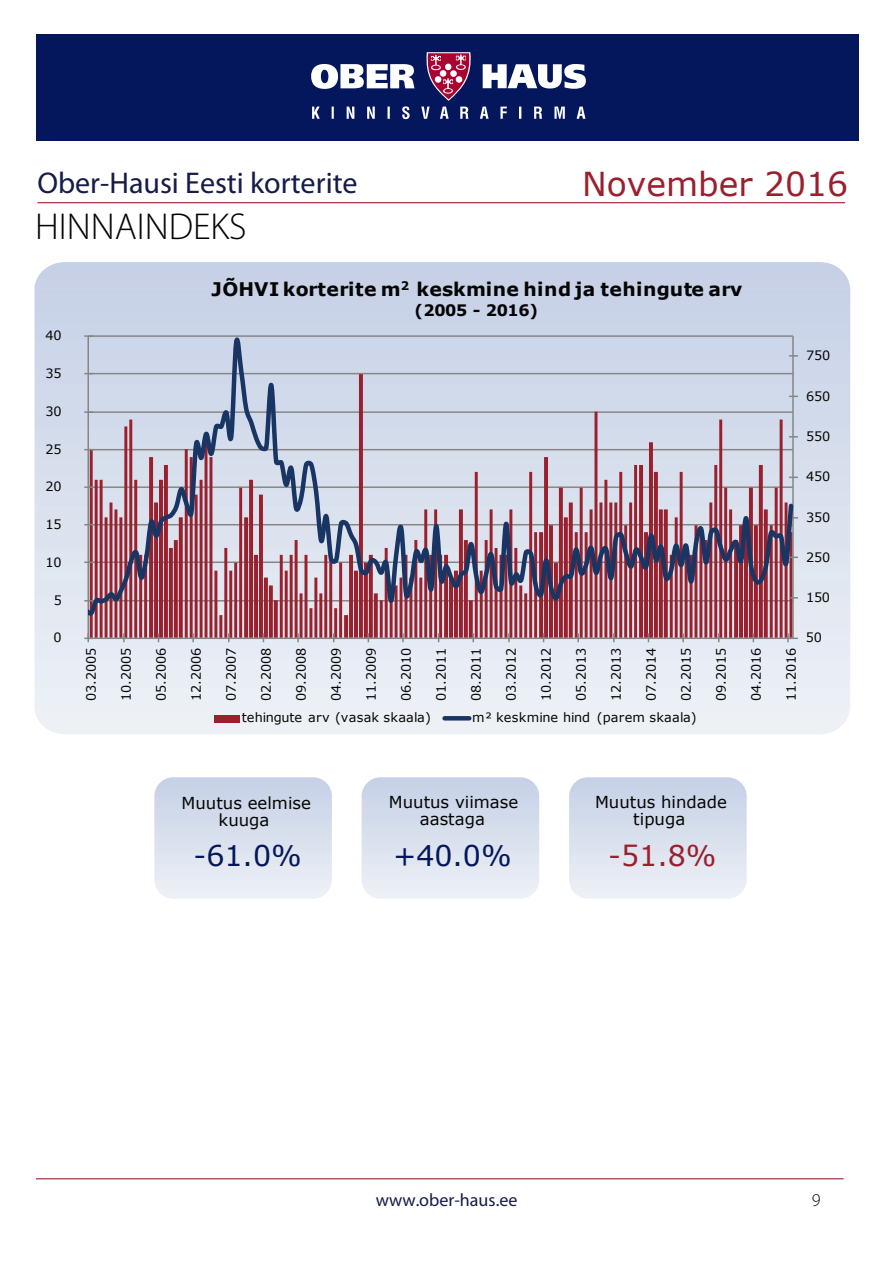
<style>
.page{position:relative;width:893px;height:1263px;background:#fff}
.page>*{position:absolute;margin:0;border:0;box-sizing:border-box;transform-origin:0 0}
.t1{font:300 37.5px "Myriad Pro";color:#040503}
.t2{font:33px "Verdana";color:#9b1f2d}
.t3{font:30px "Myriad Pro";color:#161b47}
.t4{font:28.5px "Verdana";color:#04175c}
.t5{font:28.5px "Verdana";color:#9b1f2d}
.t6{font:700 18.75px "Verdana";letter-spacing:.02em;color:#050504}
.t7{font:18px "Myriad Pro";color:#161b47}
.t8{font:300 18px "Myriad Pro";color:#040503}
.t9{font:16.5px/16.5px "Verdana";color:#040503;text-align:center}
.t10{font:700 15.75px "Verdana";letter-spacing:-.025em;color:#050504}
.t11{font:12.9px "Verdana";letter-spacing:-.02em;color:#050504}
.t12{font:12.9px "Verdana";letter-spacing:.015em;color:#050504}
</style>
<div class="page">
<hr style="left:36px;top:1178px;width:807px;height:1px;background:#9b1f2d">
<hr style="left:38px;top:202px;width:806px;height:1px;background:#9b1f2d">
<img style="left:361px;top:777px;width:178px;height:122px">
<img style="left:154px;top:777px;width:178px;height:122px">
<img style="left:35px;top:262px;width:815px;height:472px">
<div style="left:36px;top:34px;width:822px;height:107px;background:#04175c"></div>
<svg style="left:311px;top:52px;width:275px;height:67px"></svg>
<hr style="left:88px;top:335px;width:705px;height:2px;background:#868686">
<svg style="left:90px;top:623px;width:702px;height:15px;background:#b26571"></svg>
<hr style="left:792px;top:336px;width:1px;height:302px;background:#868686">
<hr style="left:87px;top:336px;width:2px;height:302px;background:#868686">
<svg style="left:84px;top:335px;width:9px;height:2px"></svg>
<hr style="left:88px;top:638px;width:705px;height:1px;background:#868686">
<svg style="left:787px;top:633px;width:11px;height:9px"></svg>
<svg style="left:752px;top:633px;width:2px;height:9px"></svg>
<svg style="left:682px;top:633px;width:2px;height:9px"></svg>
<svg style="left:647px;top:633px;width:2px;height:9px"></svg>
<svg style="left:577px;top:633px;width:2px;height:9px"></svg>
<svg style="left:472px;top:633px;width:2px;height:9px"></svg>
<svg style="left:402px;top:633px;width:2px;height:9px"></svg>
<svg style="left:367px;top:633px;width:2px;height:9px"></svg>
<svg style="left:297px;top:633px;width:2px;height:9px"></svg>
<svg style="left:192px;top:633px;width:2px;height:9px"></svg>
<svg style="left:123px;top:633px;width:2px;height:9px"></svg>
<svg style="left:84px;top:633px;width:9px;height:9px"></svg>
<svg style="left:88px;top:336px;width:707px;height:287px;background:#baa8b9"></svg>
<div style="left:214px;top:715px;width:26px;height:8px;background:#9b202e"></div>
<div style="left:444px;top:716px;width:25px;height:5px;background:#193564"></div>
<h3 class="t3" style="left:37px;top:165px;width:322px">Ober-Hausi Eesti korterite</h3>
<h1 class="t1" style="left:35px;top:204px;width:213px">HINNAINDEKS</h1>
<h2 class="t2" style="left:582px;top:171px;width:267px">November 2016</h2>
<p class="t11" style="left:46px;top:331px;width:18px">40</p>
<p class="t11" style="left:46px;top:368px;width:18px">35</p>
<p class="t11" style="left:46px;top:406px;width:18px">30</p>
<p class="t11" style="left:46px;top:444px;width:18px">25</p>
<p class="t11" style="left:46px;top:482px;width:18px">20</p>
<p class="t11" style="left:46px;top:519px;width:18px">15</p>
<p class="t11" style="left:46px;top:557px;width:18px">10</p>
<p class="t11" style="left:54px;top:595px;width:10px">5</p>
<p class="t11" style="left:54px;top:633px;width:10px">0</p>
<h3 class="t6" style="left:212px;top:281px;width:532px">JÕHVI korterite m<sup>2</sup> keskmine hind ja tehingute arv</h3>
<p class="t10" style="left:414px;top:303px;width:125px">(2005 - 2016)</p>
<p class="t11" style="left:806px;top:351px;width:26px">750</p>
<p class="t11" style="left:806px;top:391px;width:26px">650</p>
<p class="t11" style="left:806px;top:431px;width:26px">550</p>
<p class="t11" style="left:806px;top:472px;width:26px">450</p>
<p class="t11" style="left:806px;top:512px;width:26px">350</p>
<p class="t11" style="left:806px;top:552px;width:26px">250</p>
<p class="t11" style="left:806px;top:592px;width:26px">150</p>
<p class="t11" style="left:86px;top:701px;width:54px;rotate:-90deg">03.2005</p>
<p class="t11" style="left:121px;top:701px;width:54px;rotate:-90deg">10.2005</p>
<p class="t11" style="left:156px;top:701px;width:54px;rotate:-90deg">05.2006</p>
<p class="t11" style="left:191px;top:701px;width:54px;rotate:-90deg">12.2006</p>
<p class="t11" style="left:226px;top:701px;width:54px;rotate:-90deg">07.2007</p>
<p class="t11" style="left:261px;top:701px;width:54px;rotate:-90deg">02.2008</p>
<p class="t11" style="left:296px;top:701px;width:54px;rotate:-90deg">09.2008</p>
<p class="t11" style="left:331px;top:701px;width:54px;rotate:-90deg">04.2009</p>
<p class="t11" style="left:366px;top:701px;width:54px;rotate:-90deg">11.2009</p>
<p class="t11" style="left:401px;top:701px;width:54px;rotate:-90deg">06.2010</p>
<p class="t11" style="left:436px;top:701px;width:54px;rotate:-90deg">01.2011</p>
<p class="t11" style="left:471px;top:701px;width:54px;rotate:-90deg">08.2011</p>
<p class="t11" style="left:506px;top:701px;width:54px;rotate:-90deg">03.2012</p>
<p class="t11" style="left:541px;top:701px;width:54px;rotate:-90deg">10.2012</p>
<p class="t11" style="left:576px;top:701px;width:54px;rotate:-90deg">05.2013</p>
<p class="t11" style="left:611px;top:701px;width:54px;rotate:-90deg">12.2013</p>
<p class="t11" style="left:646px;top:701px;width:54px;rotate:-90deg">07.2014</p>
<p class="t11" style="left:681px;top:701px;width:54px;rotate:-90deg">02.2015</p>
<p class="t11" style="left:716px;top:701px;width:54px;rotate:-90deg">09.2015</p>
<p class="t11" style="left:751px;top:701px;width:54px;rotate:-90deg">04.2016</p>
<p class="t11" style="left:786px;top:701px;width:54px;rotate:-90deg">11.2016</p>
<p class="t12" style="left:242px;top:713px;width:190px">tehingute arv (vasak skaala)</p>
<p class="t12" style="left:472px;top:713px;width:226px">m² keskmine hind (parem skaala)</p>
<p class="t11" style="left:805px;top:633px;width:18px">50</p>
<p class="t9" style="left:181px;top:796px;width:131px">Muutus eelmise kuuga</p>
<p class="t9" style="left:389px;top:795px;width:131px">Muutus viimase aastaga</p>
<p class="t9" style="left:595px;top:795px;width:133px">Muutus hindade tipuga</p>
<h3 class="t4" style="left:193px;top:845px;width:110px">-61.0%</h3>
<h3 class="t4" style="left:393px;top:844px;width:120px">+40.0%</h3>
<h3 class="t5" style="left:608px;top:844px;width:110px">-51.8%</h3>
<h3 class="t7" style="left:376px;top:1189px;width:143px">www.ober-haus.ee</h3>
<h3 class="t8" style="left:811px;top:1189px;width:10px">9</h3>
</div>
